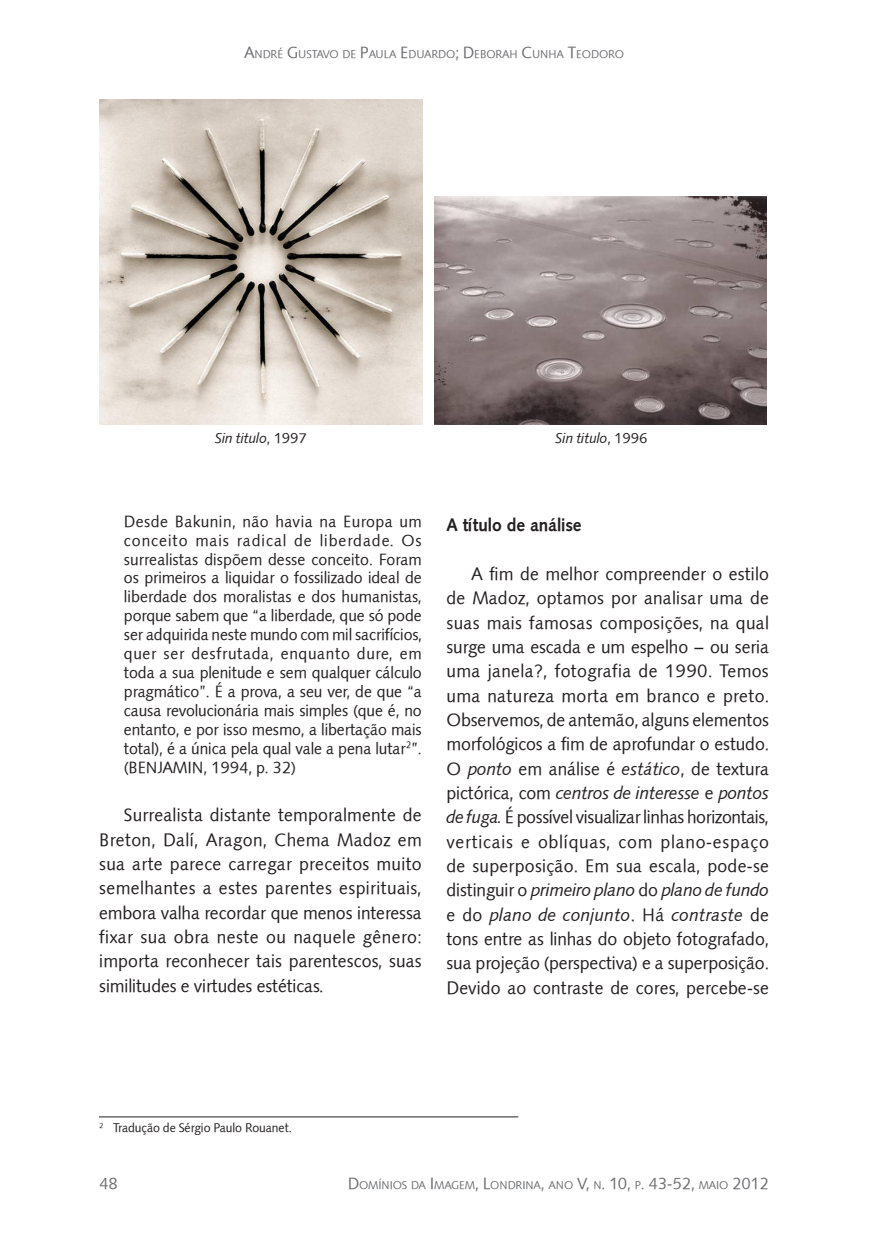
<style>
.page{position:relative;width:893px;height:1241px;background:#fff}
.page>*{position:absolute;margin:0;border:0;box-sizing:border-box;transform-origin:0 0}
.corpo{font:17.5px/24.3px "Symphony";color:#231f20;text-align:justify}
.sub{font:700 17.5px "Symphony";color:#231f20}
.CITAÇÃO{font:15.75px/18.9px "Symphony";color:#231f20;text-align:justify}
.t1{font:15.75px "Symphony";color:#6c6d70}
.legenda{font:italic 14px "Symphony";color:#231f20}
.nota{font:12.25px "Symphony";color:#231f20}
.t2{font:11.03px "Symphony";color:#6c6d70}
.s1{font-size:15.75px}
.s2{font-style:normal}
.s3{font-style:italic}
</style>
<div class="page">
<img style="left:99px;top:99px;width:323px;height:325px">
<img style="left:434px;top:197px;width:332px;height:227px">
<hr style="left:99px;top:1116px;width:419px;height:1px;background:#231f20">
<p class="t2" style="left:244px;top:47px;width:382px"><span class="s1">A</span>NDRÉ <span class="s1">G</span> USTAVO DE <span class="s1">P</span>AULA <span class="s1">E</span> DUARDO<span class="s1">; D</span>EBORAH <span class="s1">C</span>UNHA <span class="s1">T</span>EODORO</p>
<p class="legenda" style="left:215px;top:429px;width:93px">Sin titulo<span class="s2">, 1997</span></p>
<p class="legenda" style="left:556px;top:429px;width:93px">Sin titulo<span class="s2">, 1996</span></p>
<p class="CITAÇÃO" style="left:124px;top:511px;width:299px">Desde Bakunin, não havia na Europa um conceito mais radical de liberdade. Os surrealistas dispõem desse conceito. Foram os primeiros a liquidar o fossilizado ideal de liberdade dos moralistas e dos humanistas, porque sabem que “a liberdade, que só pode ser adquirida neste mundo com mil sacrifícios, quer ser desfrutada, enquanto dure, em toda a sua plenitude e sem qualquer cálculo pragmático”. É a prova, a seu ver, de que “a causa revolucionária mais simples (que é, no entanto, e por isso mesmo, a libertação mais total), é a única pela qual vale a pena lutar<sup>2</sup>”. (BENJAMIN, 1994, p. 32)</p>
<p class="corpo" style="left:99px;top:802px;width:324px;text-indent:25px">Surrealista distante temporalmente de Breton, Dalí, Aragon, Chema Madoz em sua arte parece carregar preceitos muito semelhantes a estes parentes espirituais, embora valha recordar que menos interessa fixar sua obra neste ou naquele gênero: importa reconhecer tais parentescos, suas similitudes e virtudes estéticas.</p>
<p class="sub" style="left:446px;top:514px;width:137px">A título de análise</p>
<p class="corpo" style="left:446px;top:561px;width:324px;text-indent:25px">A fim de melhor compreender o estilo de Madoz, optamos por analisar uma de suas mais famosas composições, na qual surge uma escada e um espelho – ou seria uma janela?, fotografia de 1990. Temos uma natureza morta em branco e preto.<br>Observemos, de antemão, alguns elementos morfológicos a fim de aprofundar o estudo.<br>O <span class="s3">ponto</span> em análise é <span class="s3">estático</span>, de textura pictórica, com <span class="s3">centros de interesse</span> e <span class="s3">pontos de fuga.</span> É possível visualizar linhas horizontais, verticais e oblíquas, com plano-espaço de superposição. Em sua escala, pode-se distinguir o <span class="s3">primeiro plano</span> do <span class="s3">plano de fundo </span>e do <span class="s3">plano de conjunto</span>. Há <span class="s3">contraste</span> de tons entre as linhas do objeto fotografado, sua projeção (perspectiva) e a superposição.<br>Devido ao contraste de cores, percebe-se</p>
<p class="nota" style="left:99px;top:1120px;width:194px"><sup>2</sup> Tradução de Sérgio Paulo Rouanet.</p>
<p class="t1" style="left:99px;top:1173px;width:20px">48</p>
<p class="t2" style="left:348px;top:1177px;width:423px"><span class="s1">D</span>OMÍNIOS DA <span class="s1">I</span> MAGEM<span class="s1">, L</span>ONDRINA<span class="s1">,</span> ANO <span class="s1">V,</span> N<span class="s1">. 10,</span> P<span class="s1">. 43-52,</span> MAIO <span class="s1">2012</span></p>
</div>
